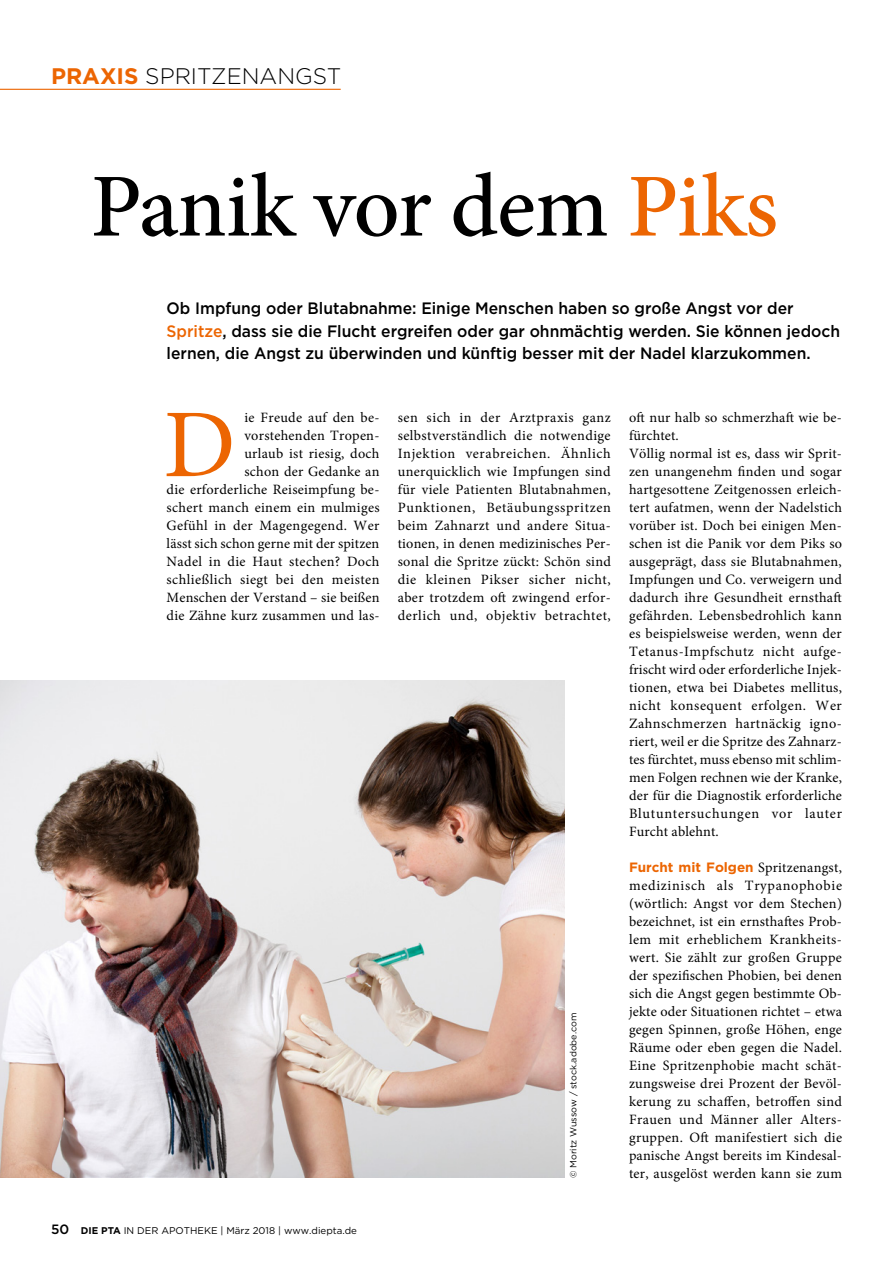
<style>
.page{position:relative;width:893px;height:1263px;background:#fff}
.page>*{position:absolute;margin:0;border:0;box-sizing:border-box;transform-origin:0 0}
.Praxis_Grundtext_Ini{font:97.2px "Minion Pro";color:#ec6502}
.Praxis_Titel{font:500 90px "Minion Pro";letter-spacing:-.01em;color:#000}
.t1{font:300 22.5px "Gotham";color:#000}
.Praxis_Vorspann{font:500 16.5px/22.5px "Gotham";color:#000;scale:.95 1}
.Praxis_Grundtext{font:14.25px/18px "Minion Pro";letter-spacing:.015em;color:#000;text-align:justify}
.Praxis_Grundtext_Ini-2{font:14.25px/18px "Minion Pro";letter-spacing:.02em;color:#000;text-align:right}
.Praxis_Grundtext-2{font:700 13.5px "Gotham";letter-spacing:-.005em;color:#ec6502}
.t2{font:9.75px "Gotham";color:#000}
.Praxis_Bildquelle{font:9px "Gotham";color:#000}
.s1{font-weight:700;color:#ec6502}
.s2{color:#ec6502}
.s3{font-family:"Minion Pro";font-weight:400;font-size:14.25px;color:#000}
.s4{font-weight:500;font-size:13.5px}
.s5{font-weight:700}
</style>
<div class="page">
<img style="left:0;top:680px;width:565px;height:497px">
<hr style="left:0;top:89px;width:341px;height:1px;background:#ec6502">
<p class="t1" style="left:51px;top:62px;width:292px"><span class="s1">PRAXIS</span> SPRITZENANGST</p>
<p class="Praxis_Titel" style="left:91px;top:146px;width:689px">Panik vor dem <span class="s2">Piks</span></p>
<p class="Praxis_Vorspann" style="left:167px;top:297px;width:711px">Ob Impfung oder Blutabnahme: Einige Menschen haben so große Angst vor der<br><span class="s2">Spritze</span>, dass sie die Flucht ergreifen oder gar ohnmächtig werden. Sie können jedoch lernen, die Angst zu überwinden und künftig besser mit der Nadel klarzukommen.</p>
<p class="Praxis_Grundtext_Ini-2" style="left:167px;top:409px;width:214px">ie Freude auf den be&shy;vorstehenden Tropen-<br>urlaub ist riesig, doch<br>schon der Gedanke an<br>die erforderliche Reiseimpfung be&shy;schert manch einem ein mulmiges<br>Gefühl in der Magengegend. Wer lässt sich schon gerne mit der spitzen<br>Nadel in die Haut stechen? Doch schließlich siegt bei den meisten<br>Menschen der Verstand – sie beißen die Zähne kurz zusammen und las-</p>
<p class="Praxis_Grundtext_Ini-2" style="left:398px;top:409px;width:215px;text-align:justify">sen sich in der Arztpraxis ganz selbstverständlich die notwendige Injektion verabreichen. Ähnlich unerquicklich wie Impfungen sind für viele Patienten Blutabnahmen, Punktionen, Betäubungsspritzen beim Zahnarzt und andere Situa&shy;tionen, in denen medizinisches Per&shy;sonal die Spritze zückt: Schön sind die kleinen Pikser sicher nicht, aber trotzdem oft zwingend erfor&shy;derlich und, objektiv betrachtet,</p>
<p class="Praxis_Grundtext_Ini-2" style="left:629px;top:409px;width:214px;text-align:left">oft nur halb so schmerzhaft wie be&shy;fürchtet.</p>
<p class="Praxis_Grundtext_Ini" style="left:163px;top:380px;width:74px">D</p>
<p class="Praxis_Grundtext" style="left:629px;top:445px;width:215px">Völlig normal ist es, dass wir Sprit&shy;zen unangenehm finden und sogar hartgesottene Zeitgenossen erleich&shy;tert aufatmen, wenn der Nadelstich vorüber ist. Doch bei einigen Men&shy;schen ist die Panik vor dem Piks so ausgeprägt, dass sie Blutabnahmen, Impfungen und Co. verweigern und dadurch ihre Gesundheit ernsthaft gefährden. Lebensbedrohlich kann es beispielsweise werden, wenn der Tetanus-Impfschutz nicht aufge&shy;frischt wird oder erforderliche Injek&shy;tionen, etwa bei Diabetes mellitus, nicht konsequent erfolgen. Wer Zahnschmerzen hartnäckig igno&shy;riert, weil er die Spritze des Zahnarz&shy;tes fürchtet, muss ebenso mit schlim&shy;men Folgen rechnen wie der Kranke, der für die Diagnostik erforderliche Blutuntersuchungen vor lauter Furcht ablehnt.</p>
<p class="Praxis_Grundtext-2" style="left:629px;top:858px;width:214px">Furcht mit Folgen <span class="s3">Spritzenangst,</span></p>
<p class="Praxis_Grundtext" style="left:629px;top:877px;width:215px">medizinisch als Trypanophobie (wörtlich: Angst vor dem Stechen) bezeichnet, ist ein ernsthaftes Prob&shy;lem mit erheblichem Krankheits&shy;wert. Sie zählt zur großen Gruppe der spezifischen Phobien, bei denen sich die Angst gegen bestimmte Ob&shy;jekte oder Situationen richtet – etwa gegen Spinnen, große Höhen, enge Räume oder eben gegen die Nadel.<br>Eine Spritzenphobie macht schät&shy;zungsweise drei Prozent der Bevöl&shy;kerung zu schaffen, betroffen sind Frauen und Männer aller Alters&shy;gruppen. Oft manifestiert sich die panische Angst bereits im Kindesal-</p>
<p class="Praxis_Bildquelle" style="left:567px;top:1178px;width:167px;rotate:-90deg">© Moritz Wussow / stock.adobe.com</p>
<p class="Praxis_Grundtext" style="left:629px;top:1165px;width:215px">ter, ausgelöst werden kann sie zum</p>
<p class="t2" style="left:51px;top:1224px;width:308px"><span class="s4">50</span> <span class="s5">DIE PTA</span> IN DER APOTHEKE | März 2018 | www.diepta.de</p>
</div>
